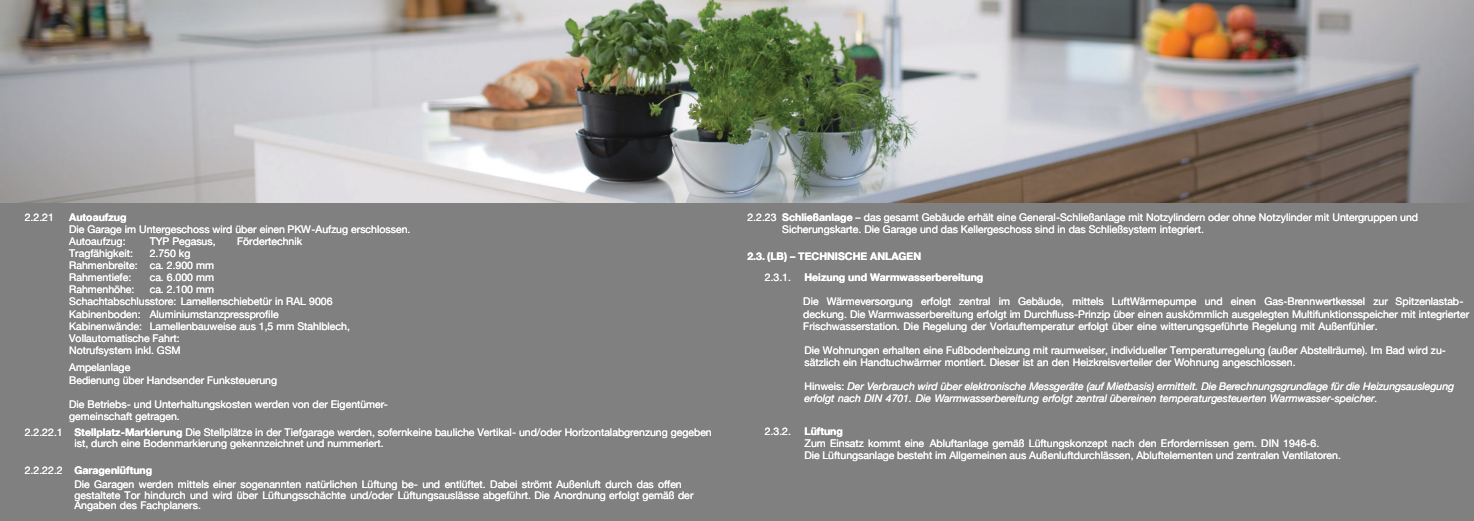
<style>
.page{position:relative;width:1474px;height:521px;background:#fff}
.page>*{position:absolute;margin:0;border:0;box-sizing:border-box;transform-origin:0 0}
.t1{font:10.5px/12.1px "Helvetica Neue";color:#fff}
.t2{font:italic 10.5px/12.1px "Helvetica Neue";color:#fff}
.t3{font:700 10.5px "Helvetica Neue";color:#fff}
.s1{font-weight:700}
.s2{font-style:normal}
</style>
<div class="page">
<div style="left:0;top:0;width:1473px;height:521px;background:#818080"></div>
<img style="left:0;top:0;width:1473px;height:202px">
<p class="t1" style="left:25px;top:212px;width:31px">2.2.21</p>
<p class="t3" style="left:69px;top:209px;width:59px">Autoaufzug</p>
<p class="t1" style="left:69px;top:224px;width:343px">Die Garage im Untergeschoss wird über einen PKW-Aufzug erschlossen.<br>Autoaufzug:</p>
<p class="t1" style="left:150px;top:236px;width:67px">TYP Pegasus,</p>
<p class="t1" style="left:237px;top:236px;width:66px">Fördertechnik</p>
<p class="t1" style="left:69px;top:248px;width:65px">Tragfähigkeit:</p>
<p class="t1" style="left:69px;top:248px;width:146px;text-indent:80px">2.750 kg<br>Rahmenbreite: ca. 2.900 mm<br>Rahmentiefe:</p>
<p class="t1" style="left:150px;top:272px;width:66px">ca. 6.000 mm</p>
<p class="t1" style="left:69px;top:284px;width:67px">Rahmenhöhe:</p>
<p class="t1" style="left:69px;top:284px;width:282px;text-indent:80px">ca. 2.100 mm<br>Schachtabschlusstore: Lamellenschiebetür in RAL 9006<br>Kabinenboden: Aluminiumstanzpressprofile Kabinenwände: Lamellenbauweise aus 1,5 mm Stahlblech, Vollautomatische Fahrt:<br>Notrufsystem inkl. GSM</p>
<p class="t1" style="left:69px;top:362px;width:209px">Ampelanlage<br>Bedienung über Handsender Funksteuerung</p>
<p class="t1" style="left:69px;top:398px;width:320px">Die Betriebs- und Unterhaltungskosten werden von der Eigentümer&shy;gemeinschaft getragen.</p>
<p class="t1" style="left:74px;top:428px;width:639px;line-height:10.5px;text-indent:-50px">2.2.22.1 <span class="s1">Stellplatz-Markierung</span> Die Stellplätze in der Tiefgarage werden, sofernkeine bauliche Vertikal- und/oder Horizontalabgrenzung gegeben ist, durch eine Bodenmarkierung gekennzeichnet und nummeriert.</p>
<p class="t1" style="left:74px;top:463px;width:609px;line-height:14.7px;text-indent:-50px">2.2.22.2 <span class="s1">Garagenlüftung<br></span>Die Garagen werden mittels einer sogenannten natürlichen Lüftung be- und entlüftet. Dabei strömt Außenluft durch das offen</p>
<p class="t1" style="left:74px;top:490px;width:620px;line-height:10.5px">gestaltete Tor hindurch und wird über Lüftungsschächte und/oder Lüftungsauslässe abgeführt. Die Anordnung erfolgt gemäß der<br>Angaben des Fachplaners.</p>
<p class="t1" style="left:664px;top:479px;width:5px">f</p>
<p class="t1" style="left:782px;top:212px;width:637px;text-indent:-35px">2.2.23 <span class="s1">Schließanlage</span> – das gesamt Gebäude erhält eine General-Schließanlage mit Notzylindern oder ohne Notzylinder mit Untergruppen und<br>Sicherungskarte. Die Garage und das Kellergeschoss sind in das Schließsystem integriert.</p>
<p class="t3" style="left:747px;top:248px;width:175px">2.3. (LB) – TECHNISCHE ANLAGEN</p>
<p class="t1" style="left:764px;top:272px;width:28px">2.3.1.</p>
<p class="t3" style="left:804px;top:269px;width:180px">Heizung und Warmwasserbereitung</p>
<p class="t1" style="left:803px;top:296px;width:667px">Die Wärmeversorgung erfolgt zentral im Gebäude, mittels LuftWärmepumpe und einen Gas-Brennwertkessel zur Spitzenlastab&shy;deckung. Die Warmwasserbereitung erfolgt im Durchfluss-Prinzip über einen auskömmlich ausgelegten Multifunktionsspeicher mit integrierter<br>Frischwasserstation. Die Regelung der Vorlauftemperatur erfolgt über eine witterungsgeführte Regelung mit Außenfühler.</p>
<p class="t1" style="left:804px;top:344px;width:643px">Die Wohnungen erhalten eine Fußbodenheizung mit raumweiser, individueller Temperaturregelung (außer Abstellräume). Im Bad wird zu&shy;sätzlich ein Handtuchwärmer montiert. Dieser ist an den Heizkreisverteiler der Wohnung angeschlossen.</p>
<p class="t2" style="left:804px;top:381px;width:651px"><span class="s2">Hinweis:</span> Der Verbrauch wird über elektronische Messgeräte (auf Mietbasis) ermittelt. Die Berechnungsgrundlage für die Heizungsauslegung erfolgt nach DIN 4701. Die Warmwasserbereitung erfolgt zentral übereinen temperaturgesteuerten Warmwasser-speicher.</p>
<p class="t1" style="left:764px;top:426px;width:28px">2.3.2.</p>
<p class="t3" style="left:804px;top:423px;width:40px">Lüftung</p>
<p class="t1" style="left:804px;top:438px;width:538px">Zum Einsatz kommt eine Abluftanlage gemäß Lüftungskonzept nach den Erfordernissen gem. DIN 1946-6.<br>Die Lüftungsanlage besteht im Allgemeinen aus Außenluftdurchlässen, Abluftelementen und zentralen Ventilatoren.</p>
</div>
